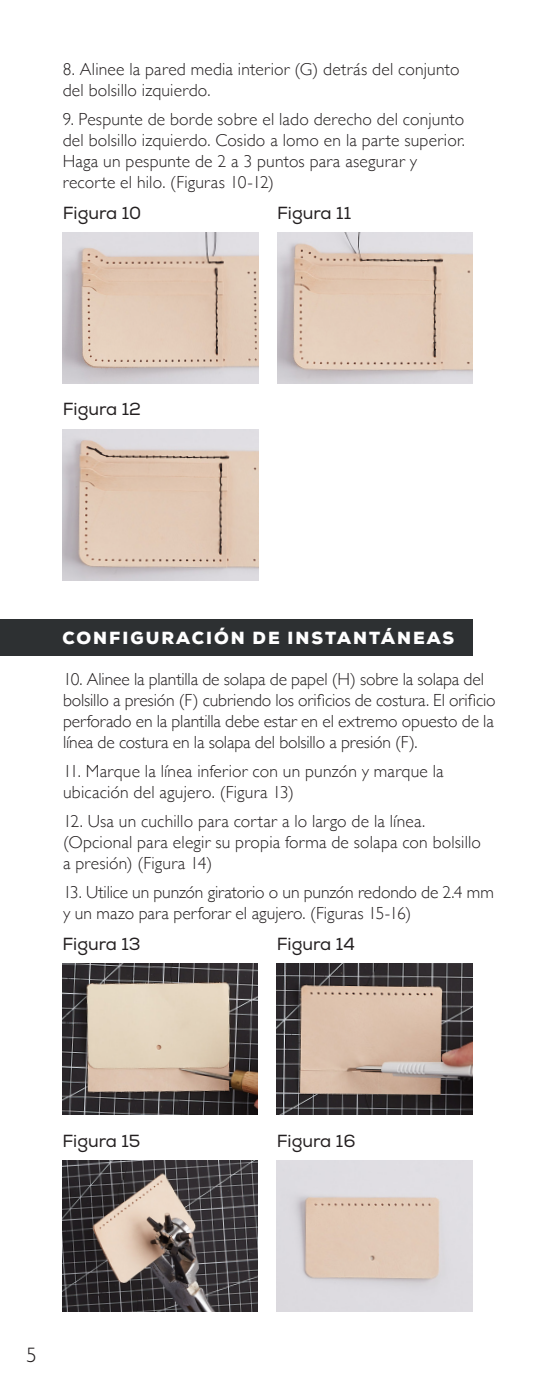
<style>
.page{position:relative;width:536px;height:1386px;background:#fff}
.page>*{position:absolute;margin:0;border:0;box-sizing:border-box;transform-origin:0 0}
.t1{font:300 21px "Gill Sans Nova";color:#231f20}
.t2{font:300 17.5px/21px "Gill Sans";letter-spacing:.005em;color:#231f20}
.t3{font:17.5px "Nexa";color:#231f20}
.t4{font:900 17.5px "Nexa";letter-spacing:.115em;color:#fff}
</style>
<div class="page">
<img style="left:63px;top:232px;width:195px;height:152px">
<img style="left:63px;top:429px;width:195px;height:151px">
<img style="left:277px;top:232px;width:195px;height:152px">
<div style="left:0;top:619px;width:472px;height:37px;background:#2d3032"></div>
<img style="left:62px;top:964px;width:196px;height:151px">
<img style="left:62px;top:1160px;width:196px;height:152px">
<img style="left:277px;top:964px;width:195px;height:151px">
<img style="left:277px;top:1160px;width:195px;height:152px">
<p class="t2" style="left:63px;top:58px;width:398px">8. Alinee la pared media interior (G) detrás del conjunto del bolsillo izquierdo.</p>
<p class="t2" style="left:63px;top:108px;width:403px">9. Pespunte de borde sobre el lado derecho del conjunto del bolsillo izquierdo. Cosido a lomo en la parte superior.<br>Haga un pespunte de 2 a 3 puntos para asegurar y recorte el hilo. (Figuras 10-12)</p>
<p class="t3" style="left:63px;top:202px;width:80px">Figura 10</p>
<p class="t3" style="left:277px;top:202px;width:75px">Figura 11</p>
<p class="t3" style="left:63px;top:399px;width:80px">Figura 12</p>
<p class="t4" style="left:62px;top:626px;width:393px">CONFIGURACIÓN DE INSTANTÁNEAS</p>
<p class="t2" style="left:63px;top:668px;width:434px">10. Alinee la plantilla de solapa de papel (H) sobre la solapa del bolsillo a presión (F) cubriendo los orificios de costura. El orificio perforado en la plantilla debe estar en el extremo opuesto de la línea de costura en la solapa del bolsillo a presión (F).</p>
<p class="t2" style="left:63px;top:760px;width:382px">11. Marque la línea inferior con un punzón y marque la ubicación del agujero. (Figura 13)</p>
<p class="t2" style="left:63px;top:810px;width:419px">12. Usa un cuchillo para cortar a lo largo de la línea. (Opcional para elegir su propia forma de solapa con bolsillo a presión) (Figura 14)</p>
<p class="t2" style="left:63px;top:881px;width:432px">13. Utilice un punzón giratorio o un punzón redondo de 2.4 mm y un mazo para perforar el agujero. (Figuras 15-16)</p>
<p class="t3" style="left:62px;top:934px;width:80px">Figura 13</p>
<p class="t3" style="left:277px;top:934px;width:80px">Figura 14</p>
<p class="t3" style="left:62px;top:1130px;width:80px">Figura 15</p>
<p class="t3" style="left:277px;top:1130px;width:80px">Figura 16</p>
<p class="t1" style="left:26px;top:1342px;width:12px">5</p>
</div>
